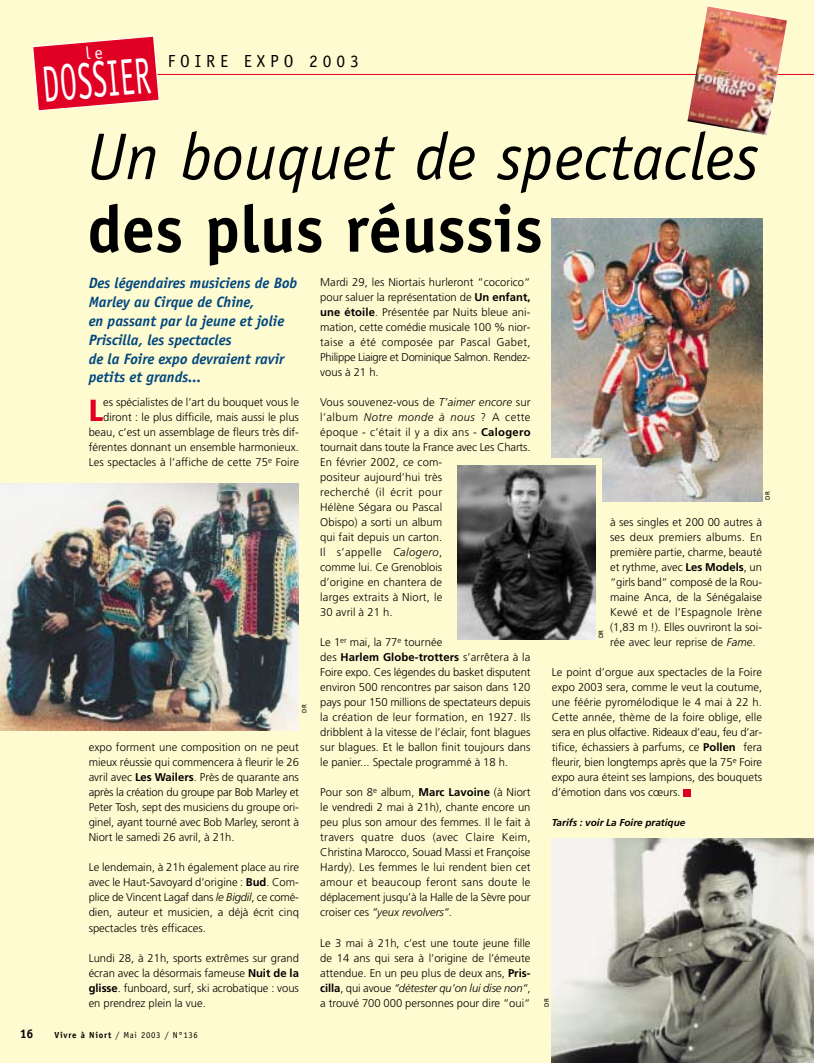
<style>
.page{position:relative;width:814px;height:1063px;background:#fff}
.page>*{position:absolute;margin:0;border:0;box-sizing:border-box;transform-origin:0 0}
.t1{font:italic 66.25px "Officina Sans";color:#000}
.t2{font:700 66.25px "Officina Sans";color:#000}
.t3{font:51.25px "Officina Sans";color:#fff;scale:.6 1}
.t4{font:900 condensed 30.5px "Frutiger";color:#df0023}
.t5{font:17.5px "Officina Sans";letter-spacing:.28em;color:#000}
.t6{font:italic 700 15px/18.8px "Officina Sans";color:#00477f}
.t7{font:700 12.5px "Officina Sans";color:#000}
.t8{font:300 11.25px/15px "Frutiger";color:#000;text-align:justify}
.t9{font:italic 700 10px "Frutiger";color:#000}
.t10{font:8.75px "Officina Sans";letter-spacing:.075em;color:#000}
.t11{font:6.25px "Frutiger";color:#000}
.s1{font-weight:700}
.s2{font-style:italic}
</style>
<div class="page">
<div style="left:0;top:0;width:814px;height:1062px;background:#fffbd0"></div>
<hr style="left:152px;top:74px;width:662px;height:1px;background:#df0023">
<div style="left:684px;top:789px;width:7px;height:7px;background:#df0023"></div>
<img style="left:0;top:483px;width:299px;height:247px">
<img style="left:552px;top:838px;width:262px;height:224px">
<img style="left:552px;top:219px;width:210px;height:283px">
<svg style="left:464px;top:459px;width:138px;height:179px"></svg>
<img style="left:457px;top:466px;width:138px;height:173px">
<img style="left:687px;top:6px;width:100px;height:129px">
<svg style="left:32px;top:35px;width:129px;height:77px"></svg>
<h2 class="t3" style="left:41px;top:65px;width:183px;rotate:-5deg">DOSSIER</h2>
<h3 class="t5" style="left:168px;top:54px;width:192px">FOIRE EXPO 2003</h3>
<h1 class="t1" style="left:87px;top:131px;width:673px">Un bouquet de spectacles</h1>
<h1 class="t2" style="left:87px;top:204px;width:457px">des plus réussis</h1>
<h3 class="t6" style="left:89px;top:275px;width:210px">Des légendaires musiciens de Bob<br>Marley au Cirque de Chine,<br>en passant par la jeune et jolie<br>Priscilla, les spectacles<br>de la Foire expo devraient ravir petits et grands...</h3>
<p class="t8" style="left:89px;top:396px;width:212px;text-align:right">es spécialistes de l’art du bouquet vous le diront : le plus difficile, mais aussi le plus beau, c’est un assemblage de fleurs très dif&shy;férentes donnant un ensemble harmonieux.<br>Les spectacles à l’affiche de cette 75<sup>e</sup> Foire</p>
<h3 class="t4" style="left:89px;top:398px;width:16px">L</h3>
<p class="t11" style="left:302px;top:712px;width:10px;rotate:-90deg">DR</p>
<p class="t8" style="left:89px;top:741px;width:212px">expo forment une composition on ne peut mieux réussie qui commencera à fleurir le 26 avril avec <span class="s1">Les Wailers</span>. Près de quarante ans après la création du groupe par Bob Marley et Peter Tosh, sept des musiciens du groupe ori&shy;ginel, ayant tourné avec Bob Marley, seront à Niort le samedi 26 avril, à 21h.</p>
<p class="t8" style="left:89px;top:861px;width:212px">Le lendemain, à 21h également place au rire avec le Haut-Savoyard d’origine : <span class="s1">Bud</span>. Com&shy;plice de Vincent Lagaf dans <span class="s2">le Bigdil</span>, ce comé&shy;dien, auteur et musicien, a déjà écrit cinq spectacles très efficaces.</p>
<p class="t8" style="left:89px;top:951px;width:212px">Lundi 28, à 21h, sports extrêmes sur grand écran avec la désormais fameuse <span class="s1">Nuit de la glisse</span>. funboard, surf, ski acrobatique : vous en prendrez plein la vue.</p>
<p class="t7" style="left:20px;top:1029px;width:15px">16</p>
<p class="t10" style="left:54px;top:1032px;width:145px"><span class="s1">Vivre à Niort</span> / Mai 2003 / N°136</p>
<p class="t8" style="left:320px;top:276px;width:212px">Mardi 29, les Niortais hurleront “cocorico“ pour saluer la représentation de <span class="s1">Un enfant, une étoile</span>. Présentée par Nuits bleue ani&shy;mation, cette comédie musicale 100 % nior&shy;taise a été composée par Pascal Gabet, Philippe Liaigre et Dominique Salmon. Rendez&shy;vous à 21 h.</p>
<p class="t8" style="left:320px;top:396px;width:212px;text-align:left">Vous souvenez-vous de <span class="s2">T’aimer encore</span> sur l’album <span class="s2">Notre monde à nous</span> ? A cette époque - c’était il y a dix ans - <span class="s1">Calogero </span>tournait dans toute la France avec Les Charts.<br>En février 2002, ce com-<br>positeur aujourd’hui très<br>recherché (il écrit pour<br>Hélène Ségara ou Pascal<br>Obispo) a sorti un album<br>qui fait depuis un carton.<br>Il s’appelle <span class="s2">Calogero</span>,<br>comme lui. Ce Grenoblois<br>d’origine en chantera de<br>larges extraits à Niort, le<br>30 avril à 21 h.</p>
<p class="t8" style="left:320px;top:636px;width:212px;text-align:left">Le 1<sup>er</sup> mai, la 77<sup>e</sup> tournée<br>des <span class="s1">Harlem Globe-trotters</span> s’arrêtera à la Foire expo. Ces légendes du basket disputent environ 500 rencontres par saison dans 120 pays pour 150 millions de spectateurs depuis la création de leur formation, en 1927. Ils dribblent à la vitesse de l’éclair, font blagues sur blagues. Et le ballon finit toujours dans le panier... Spectale programmé à 18 h.</p>
<p class="t8" style="left:320px;top:786px;width:212px">Pour son 8<sup>e</sup> album, <span class="s1">Marc Lavoine</span> (à Niort le vendredi 2 mai à 21h), chante encore un peu plus son amour des femmes. Il le fait à travers quatre duos (avec Claire Keim, Christina Marocco, Souad Massi et Françoise Hardy). Les femmes le lui rendent bien cet amour et beaucoup feront sans doute le déplacement jusqu’à la Halle de la Sèvre pour croiser ces <span class="s2">“yeux revolvers“</span>.</p>
<p class="t8" style="left:320px;top:936px;width:212px">Le 3 mai à 21h, c’est une toute jeune fille de 14 ans qui sera à l’origine de l’émeute attendue. En un peu plus de deux ans, <span class="s1">Pris&shy;cilla</span>, qui avoue <span class="s2">“détester qu’on lui dise non“</span>, a trouvé 700 000 personnes pour dire “oui“</p>
<p class="t11" style="left:765px;top:499px;width:10px;rotate:-90deg">DR</p>
<p class="t8" style="left:610px;top:516px;width:154px">à ses singles et 200 00 autres à ses deux premiers albums. En première partie, charme, beauté et rythme, avec <span class="s1">Les Models</span>, un “girls band“ composé de la Rou&shy;maine Anca, de la Sénégalaise Kewé et de l’Espagnole Irène (1,83 m !). Elles ouvriront la soi&shy;rée avec leur reprise de <span class="s2">Fame</span>.</p>
<p class="t8" style="left:552px;top:666px;width:212px">Le point d’orgue aux spectacles de la Foire expo 2003 sera, comme le veut la coutume, une féérie pyromélodique le 4 mai à 22 h.<br>Cette année, thème de la foire oblige, elle sera en plus olfactive. Rideaux d’eau, feu d’ar&shy;tifice, échassiers à parfums, ce <span class="s1">Pollen</span> fera fleurir, bien longtemps après que la 75<sup>e</sup> Foire expo aura éteint ses lampions, des bouquets d’émotion dans vos cœurs.</p>
<p class="t9" style="left:552px;top:819px;width:135px">Tarifs : voir La Foire pratique</p>
<p class="t11" style="left:598px;top:638px;width:10px;rotate:-90deg">DR</p>
<p class="t11" style="left:544px;top:1006px;width:10px;rotate:-90deg">DR</p>
</div>
